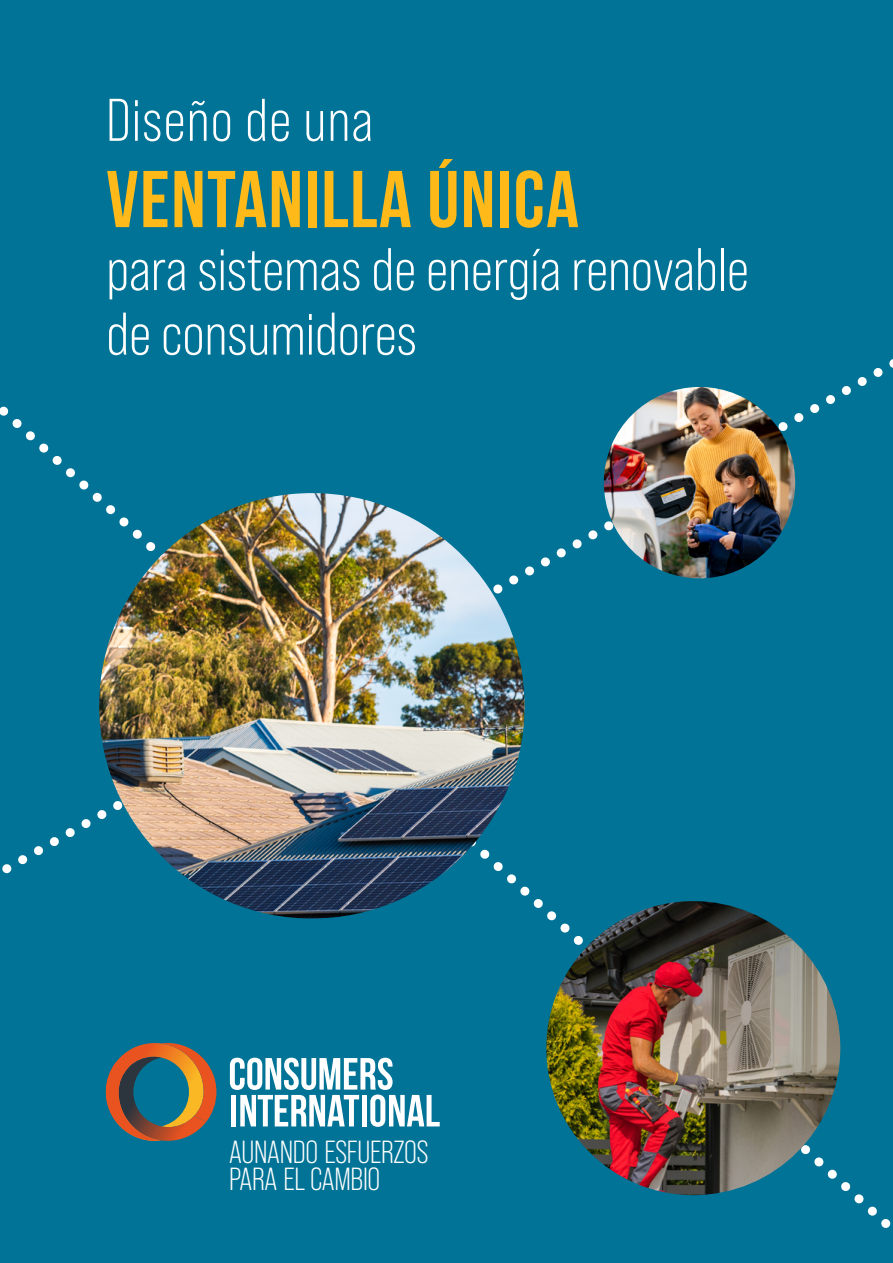
<style>
.page{position:relative;width:893px;height:1263px;background:#007396}
.page>*{position:absolute;margin:0;border:0;box-sizing:border-box;transform-origin:0 0}
.t1{font:80.25px "Bebas Neue";letter-spacing:.02em;color:#ffb919}
.t2{font:60px/64.5px "Bebas Neue Pro";color:#fff}
.t3{font:60px "Bebas Neue Pro";letter-spacing:.02em;color:#fff}
.t4{font:31.95px/26.4px "Bebas Neue Pro";letter-spacing:-.01em;color:#fff}
</style>
<div class="page">
<svg style="left:0;top:359px;width:893px;height:584px"></svg>
<img style="left:546px;top:901px;width:294px;height:294px;border-radius:147px">
<img style="left:604px;top:387px;width:191px;height:191px;border-radius:96px">
<img style="left:99px;top:493px;width:426px;height:425px;border-radius:213px">
<svg style="left:106px;top:1043px;width:110px;height:98px"></svg>
<svg style="left:230px;top:1058px;width:210px;height:69px"></svg>
<p class="t3" style="left:106px;top:87px;width:268px">Diseño de una</p>
<h1 class="t1" style="left:106px;top:155px;width:474px">VENTANILLA ÚNICA</h1>
<p class="t2" style="left:106px;top:237px;width:644px">para sistemas de energía renovable de consumidores</p>
<p class="t4" style="left:229px;top:1139px;width:201px">AUNANDO ESFUERZOS<br>PARA EL CAMBIO</p>
</div>
